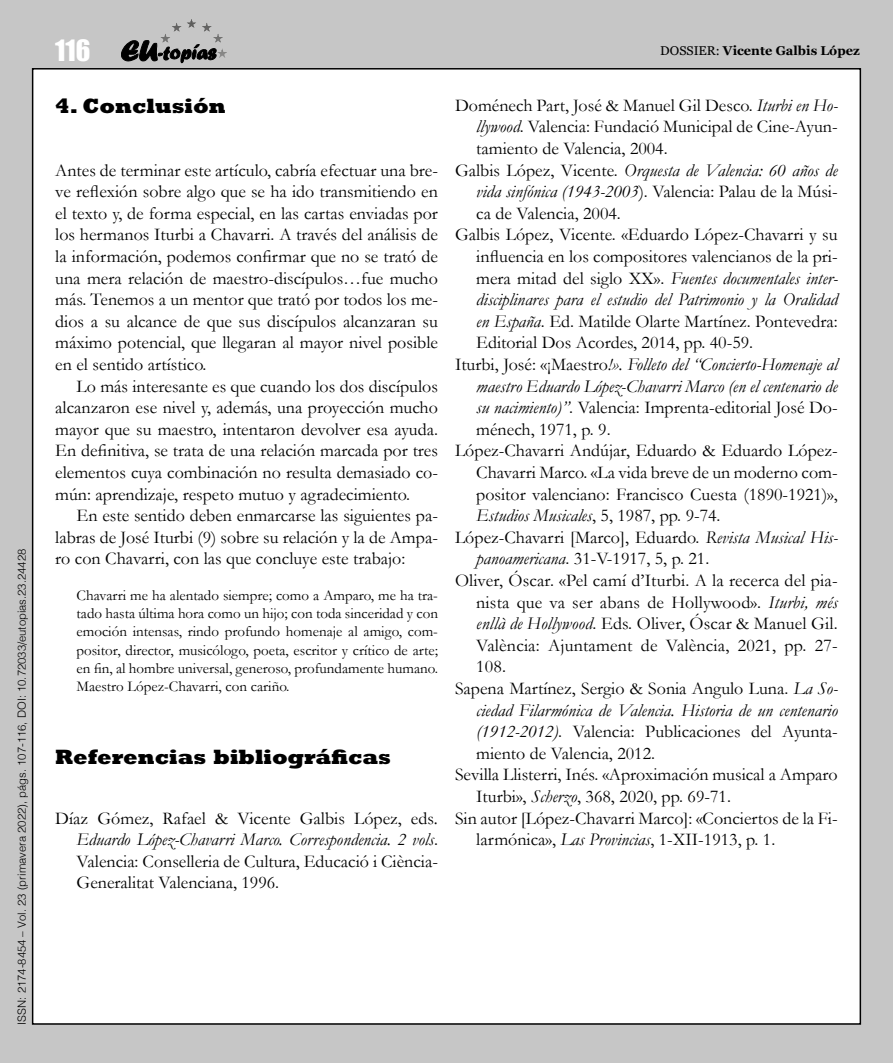
<style>
.page{position:relative;width:893px;height:1063px;background:#c6c6c6}
.page>*{position:absolute;margin:0;border:0;box-sizing:border-box;transform-origin:0 0}
.t1{font:27px "Impact";color:#fff}
.Articulo_epigrafe_2{font:800 21px "Rockwell Std";color:#000}
.Articulo_bibliografi{font:18px/21.6px "Garamond";color:#000;text-align:justify}
.Articulo_parrafo_1{font:18px/21.6px "Garamond";color:#000;text-align:justify}
.Articulo_parrafo{font:18px/21.6px "Garamond";color:#000;text-align:justify}
.Articulo_bibliografi-2{font:italic 18px/21.6px "Garamond";color:#000;text-align:justify}
.Articulo_citas{font:15px/18.3px "Garamond";color:#000;text-align:justify}
.t2{font:700 12.75px "Georgia";color:#000}
.t3{font:300 11.25px "Helvetica";color:#000}
.s1{font-weight:400}
.s2{font-style:italic}
.s3{font-style:normal}
</style>
<div class="page">
<div style="left:33px;top:69px;width:827px;height:955px;background:#fff"></div>
<svg style="left:121px;top:40px;width:95px;height:23px"></svg>
<hr style="left:161px;top:19px;width:66px;height:1px;background:#585857">
<hr style="left:161px;top:20px;width:66px;height:1px;background:#595958">
<hr style="left:161px;top:21px;width:66px;height:1px;background:#5a5a59">
<hr style="left:161px;top:22px;width:66px;height:1px;background:#5c5c5b">
<hr style="left:161px;top:23px;width:66px;height:1px;background:#5d5d5c">
<hr style="left:161px;top:24px;width:66px;height:1px;background:#5f5f5e">
<hr style="left:161px;top:25px;width:66px;height:1px;background:#60605f">
<hr style="left:161px;top:26px;width:66px;height:1px;background:#626261">
<hr style="left:161px;top:27px;width:66px;height:1px;background:#636362">
<hr style="left:161px;top:28px;width:66px;height:1px;background:#656464">
<hr style="left:161px;top:29px;width:66px;height:1px;background:#666565">
<hr style="left:161px;top:30px;width:66px;height:1px;background:#676766">
<hr style="left:161px;top:31px;width:66px;height:1px;background:#696868">
<hr style="left:161px;top:32px;width:66px;height:1px;background:#6a6969">
<hr style="left:161px;top:33px;width:66px;height:1px;background:#6c6b6b">
<hr style="left:161px;top:34px;width:66px;height:1px;background:#6c6c6c">
<hr style="left:161px;top:35px;width:66px;height:1px;background:#6e6e6d">
<hr style="left:161px;top:36px;width:66px;height:1px;background:#6f6f6e">
<hr style="left:161px;top:37px;width:66px;height:1px;background:#717170">
<hr style="left:161px;top:38px;width:66px;height:1px;background:#727271">
<hr style="left:161px;top:39px;width:66px;height:1px;background:#747473">
<hr style="left:161px;top:40px;width:66px;height:1px;background:#757574">
<hr style="left:161px;top:41px;width:66px;height:1px;background:#767675">
<hr style="left:161px;top:42px;width:66px;height:1px;background:#787877">
<hr style="left:161px;top:43px;width:66px;height:1px;background:#797978">
<hr style="left:161px;top:44px;width:66px;height:1px;background:#7b7b7a">
<hr style="left:161px;top:45px;width:66px;height:1px;background:#7c7c7b">
<hr style="left:161px;top:46px;width:66px;height:1px;background:#7e7d7d">
<hr style="left:161px;top:47px;width:66px;height:1px;background:#7f7e7e">
<hr style="left:161px;top:48px;width:66px;height:1px;background:#818080">
<hr style="left:161px;top:49px;width:66px;height:1px;background:#828181">
<hr style="left:161px;top:50px;width:66px;height:1px;background:#828282">
<hr style="left:161px;top:51px;width:66px;height:1px;background:#848483">
<hr style="left:161px;top:52px;width:66px;height:1px;background:#858584">
<hr style="left:161px;top:53px;width:66px;height:1px;background:#878786">
<hr style="left:161px;top:54px;width:66px;height:1px;background:#888887">
<hr style="left:161px;top:55px;width:66px;height:1px;background:#898989">
<hr style="left:161px;top:56px;width:66px;height:1px;background:#8a8a8a">
<hr style="left:161px;top:57px;width:66px;height:1px;background:#8c8c8b">
<p class="t3" style="left:12px;top:1025px;width:477px;rotate:-90deg">ISSN: 2174-8454 – Vol. 23 (primavera 2022), págs. 107-116, DOI: 10.72033/eutopias.23.24428</p>
<h1 class="t1" style="left:55px;top:29px;width:37px">116</h1>
<p class="t2" style="left:660px;top:41px;width:201px"><span class="s1">DOSSIER:</span> Vicente Galbis López</p>
<p class="Articulo_epigrafe_2" style="left:55px;top:93px;width:172px">4. Conclusión</p>
<p class="Articulo_parrafo_1" style="left:55px;top:159px;width:384px">Antes de terminar este artículo, cabría efectuar una bre&shy;ve reflexión sobre algo que se ha ido transmitiendo en el texto y, de forma especial, en las cartas enviadas por los hermanos Iturbi a Chavarri. A través del análisis de la información, podemos confirmar que no se trató de una mera relación de maestro-discípulos…fue mucho más. Tenemos a un mentor que trató por todos los me&shy;dios a su alcance de que sus discípulos alcanzaran su máximo potencial, que llegaran al mayor nivel posible en el sentido artístico.</p>
<p class="Articulo_parrafo" style="left:55px;top:375px;width:384px;text-indent:21px">Lo más interesante es que cuando los dos discípulos alcanzaron ese nivel y, además, una proyección mucho mayor que su maestro, intentaron devolver esa ayuda.<br>En definitiva, se trata de una relación marcada por tres elementos cuya combinación no resulta demasiado co&shy;mún: aprendizaje, respeto mutuo y agradecimiento.</p>
<p class="Articulo_parrafo" style="left:55px;top:504px;width:384px;text-indent:21px">En este sentido deben enmarcarse las siguientes pa&shy;labras de José Iturbi (9) sobre su relación y la de Ampa&shy;ro con Chavarri, con las que concluye este trabajo:</p>
<p class="Articulo_citas" style="left:77px;top:586px;width:363px">Chavarri me ha alentado siempre; como a Amparo, me ha tra&shy;tado hasta última hora como un hijo; con toda sinceridad y con emoción intensas, rindo profundo homenaje al amigo, com&shy;positor, director, musicólogo, poeta, escritor y crítico de arte; en fin, al hombre universal, generoso, profundamente humano.<br>Maestro López-Chavarri, con cariño.</p>
<p class="Articulo_epigrafe_2" style="left:55px;top:744px;width:337px">Referencias bibliográficas</p>
<p class="Articulo_bibliografi" style="left:77px;top:807px;width:363px;text-indent:-21px">Díaz Gómez, Rafael &amp; Vicente Galbis López, eds<span class="s2">.<br>Eduardo López-Chavarri Marco. Correspondencia. 2 vols</span>.<br>Valencia: Conselleria de Cultura, Educació i Ciència-Generalitat Valenciana, 1996.</p>
<p class="Articulo_bibliografi" style="left:476px;top:94px;width:363px;text-indent:-21px">Doménech Part, José &amp; Manuel Gil Desco. <span class="s2">Iturbi en Ho&shy;llywood</span>. Valencia: Fundació Municipal de Cine-Ayun&shy;tamiento de Valencia, 2004.</p>
<p class="Articulo_bibliografi" style="left:476px;top:159px;width:363px;text-indent:-21px">Galbis López, Vicente. <span class="s2">Orquesta de Valencia: 60 años de vida sinfónica (1943-2003</span>). Valencia: Palau de la Músi&shy;ca de Valencia, 2004.</p>
<p class="Articulo_bibliografi" style="left:476px;top:224px;width:363px;text-indent:-21px">Galbis López, Vicente. «Eduardo López-Chavarri y su influencia en los compositores valencianos de la pri&shy;mera mitad del siglo XX». <span class="s2">Fuentes documentales inter&shy;disciplinares para el estudio del Patrimonio y la Oralidad en España</span>. Ed. Matilde Olarte Martínez. Pontevedra:<br>Editorial Dos Acordes, 2014, pp. 40-59.</p>
<p class="Articulo_bibliografi-2" style="left:476px;top:353px;width:363px;text-indent:-21px"><span class="s3">Iturbi, José: «¡Maestro</span>!». Folleto del “Concierto-Homenaje al maestro Eduardo López-Chavarri Marco (en el centenario de su nacimiento)”<span class="s3">. Valencia: Imprenta-editorial José Do&shy;ménech, 1971, p. 9.</span></p>
<p class="Articulo_bibliografi" style="left:476px;top:440px;width:363px;text-indent:-21px">López-Chavarri Andújar, Eduardo &amp; Eduardo López-Chavarri Marco. «La vida breve de un moderno com&shy;positor valenciano: Francisco Cuesta (1890-1921)», <span class="s2">Estudios Musicales</span>, 5, 1987, pp. 9-74.</p>
<p class="Articulo_bibliografi" style="left:476px;top:526px;width:363px;text-indent:-21px">López-Chavarri [Marco], Eduardo. <span class="s2">Revista Musical His&shy;panoamericana</span>. 31-V-1917, 5, p. 21.</p>
<p class="Articulo_bibliografi" style="left:476px;top:569px;width:363px;text-indent:-21px">Oliver, Óscar. «Pel camí d’Iturbi. A la recerca del pia&shy;nista que va ser abans de Hollywood». <span class="s2">Iturbi, més enllà de Hollywood</span>. Eds. Oliver, Óscar &amp; Manuel Gil.<br>València: Ajuntament de València, 2021, pp. 27- 108.</p>
<p class="Articulo_bibliografi" style="left:476px;top:677px;width:363px;text-indent:-21px">Sapena Martínez, Sergio &amp; Sonia Angulo Luna. <span class="s2">La So&shy;ciedad Filarmónica de Valencia. Historia de un centenario (1912-2012)</span>. Valencia: Publicaciones del Ayunta&shy;miento de Valencia, 2012.</p>
<p class="Articulo_bibliografi" style="left:476px;top:764px;width:363px;text-indent:-21px">Sevilla Llisterri, Inés. «Aproximación musical a Amparo<br>Iturbi», <span class="s2">Scherzo</span>, 368, 2020, pp. 69-71.</p>
<p class="Articulo_bibliografi" style="left:476px;top:807px;width:363px;text-indent:-21px">Sin autor [López-Chavarri Marco]: «Conciertos de la Fi&shy;larmónica», <span class="s2">Las Provincias</span>, 1-XII-1913, p. 1.</p>
</div>
